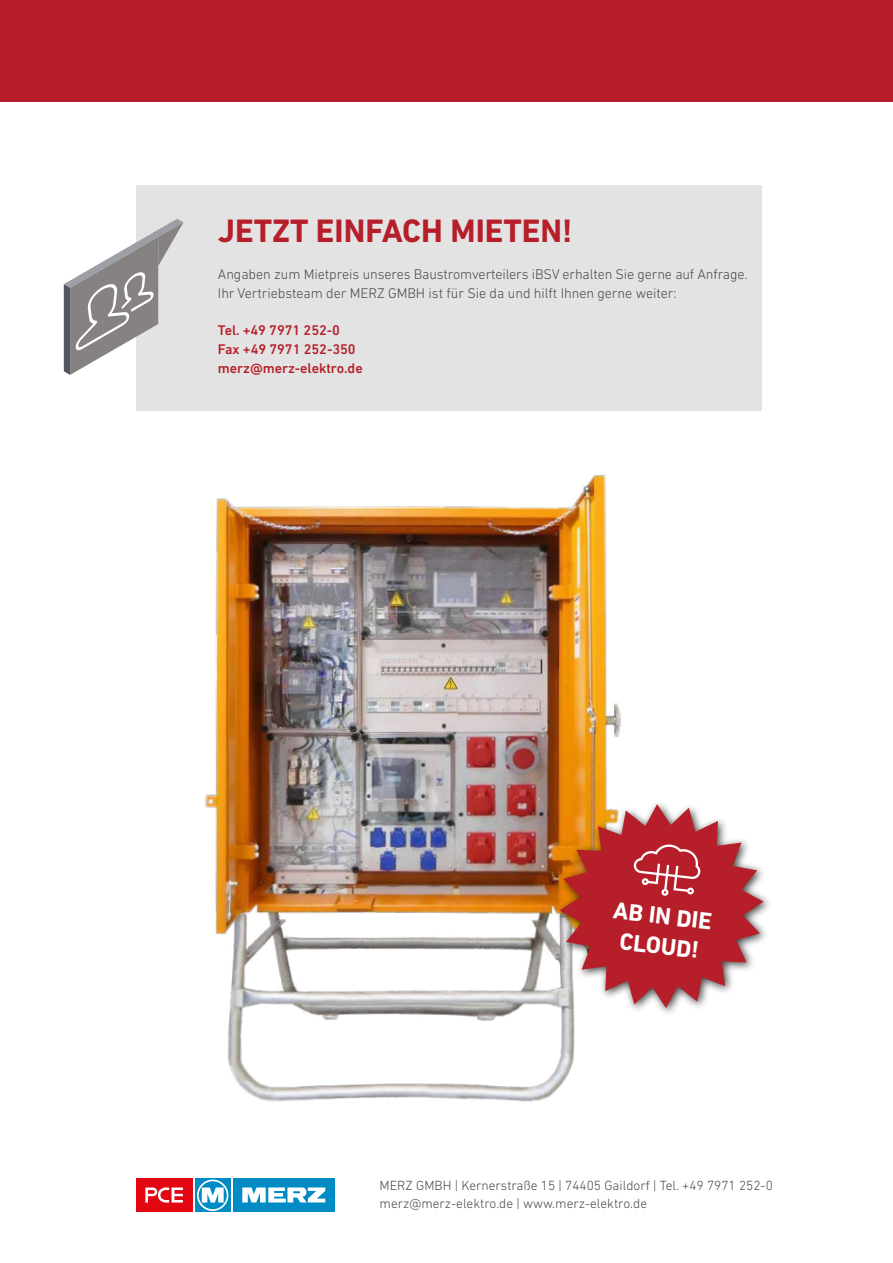
<style>
.page{position:relative;width:893px;height:1263px;background:#fff}
.page>*{position:absolute;margin:0;border:0;box-sizing:border-box;transform-origin:0 0}
.t1{font:700 33px "DIN Next LT Pro";color:#b61f29}
.t2{font:700 24px/30px "DIN Next LT Pro";color:#fff;text-align:center}
.t3{font:300 14.25px/18.8px "DIN Next LT Pro";letter-spacing:-.005em;color:#4a4a49}
.t4{font:500 14.25px/18.8px "DIN Next LT Pro";letter-spacing:-.005em;color:#b61f29}
.t5{font:300 13.5px/18px "DIN Next LT Pro";color:#4a4a49}
</style>
<div class="page">
<div style="left:0;top:0;width:893px;height:102px;background:#b61f29"></div>
<img style="left:205px;top:474px;width:416px;height:628px">
<div style="left:233px;top:1178px;width:102px;height:34px;background:#008bc5"></div>
<div style="left:195px;top:1178px;width:35px;height:34px;background:#008bc5"></div>
<svg style="left:197px;top:1179px;width:31px;height:32px"></svg>
<svg style="left:199px;top:1181px;width:28px;height:28px"></svg>
<svg style="left:202px;top:1187px;width:22px;height:15px"></svg>
<svg style="left:242px;top:1187px;width:83px;height:15px"></svg>
<div style="left:136px;top:1178px;width:56px;height:34px;background:#e30613"></div>
<svg style="left:145px;top:1187px;width:38px;height:15px"></svg>
<div style="left:136px;top:185px;width:625px;height:225px;background:#e3e3e3"></div>
<svg style="left:64px;top:219px;width:119px;height:156px"></svg>
<div style="left:554px;top:799px;width:219px;height:218px;background:#000;opacity:.75"></div>
<svg style="left:560px;top:804px;width:204px;height:204px"></svg>
<h1 class="t1" style="left:218px;top:211px;width:356px">JETZT EINFACH MIETEN!</h1>
<p class="t3" style="left:218px;top:265px;width:531px">Angaben zum Mietpreis unseres Baustromverteilers iBSV erhalten Sie gerne auf Anfrage.<br>Ihr Vertriebsteam der MERZ GMBH ist für Sie da und hilft Ihnen gerne weiter:</p>
<p class="t4" style="left:218px;top:321px;width:146px">Tel. +49 7971 252-0<br>Fax +49 7971 252-350 merz@merz-elektro.de</p>
<h2 class="t2" style="left:615px;top:895px;width:101px;rotate:7deg">AB IN DIE<br>CLOUD!</h2>
<p class="t5" style="left:379px;top:1176px;width:395px">MERZ GMBH | Kernerstraße 15 | 74405 Gaildorf | Tel. +49 7971 252-0 merz@merz-elektro.de | www.merz-elektro.de</p>
</div>
